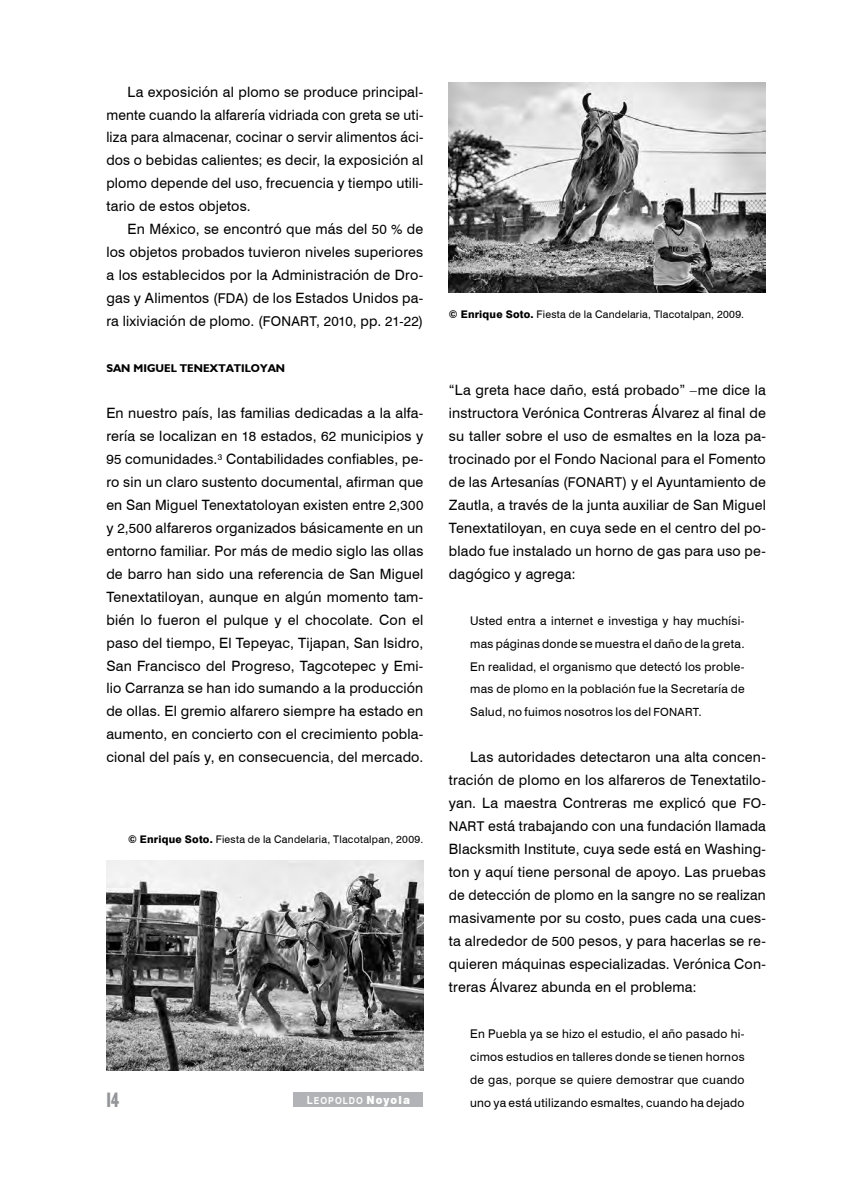
<style>
.page{position:relative;width:851px;height:1191px;background:#fff}
.page>*{position:absolute;margin:0;border:0;box-sizing:border-box;transform-origin:0 0}
.t1{font:700 condensed 21px "Humanist 521 BT Xtra";color:#939598;scale:.75 1}
.t2{font:14.25px/23px "Swiss 721 BT";letter-spacing:.015em;color:#000;text-align:justify}
.t3{font:12px/23px "Swiss 721 BT";letter-spacing:.02em;color:#000;text-align:justify}
.t4{font:700 11.25px "Humanist 521 BT";letter-spacing:.005em;color:#000}
.t5{font:10.5px "Swiss 721 BT";letter-spacing:.025em;color:#000}
.t6{font:9.6px "Swiss 721 BT Bold SC850";letter-spacing:.12em;color:#fff;scale:.9 1}
.s1{font-size:13.5px}
.s2{font-weight:800}
.s3{font-size:11.25px}
.s4{font-family:"Swiss 721 BT";font-weight:900;font-size:11.25px}
</style>
<div class="page">
<div style="left:293px;top:1092px;width:130px;height:14px;background:#b1b3b6"></div>
<img style="left:106px;top:860px;width:317px;height:210px">
<img style="left:449px;top:82px;width:316px;height:211px">
<p class="t2" style="left:128px;top:79px;width:297px">La exposición al plomo se produce principal-</p>
<p class="t2" style="left:106px;top:102px;width:318px">mente cuando la alfarería vidriada con greta se uti-</p>
<p class="t2" style="left:106px;top:125px;width:318px">liza para almacenar, cocinar o servir alimentos áci-</p>
<p class="t2" style="left:106px;top:148px;width:318px">dos o bebidas calientes; es decir, la exposición al</p>
<p class="t2" style="left:106px;top:171px;width:318px">plomo depende del uso, frecuencia y tiempo utili-</p>
<p class="t2" style="left:106px;top:194px;width:146px">tario de estos objetos.</p>
<p class="t2" style="left:128px;top:217px;width:297px">En México, se encontró que más del <span class="s1">50 %</span> de</p>
<p class="t2" style="left:106px;top:240px;width:318px">los objetos probados tuvieron niveles superiores</p>
<p class="t2" style="left:106px;top:263px;width:318px">a los establecidos por la Administración de Dro-</p>
<p class="t2" style="left:106px;top:286px;width:318px">gas y Alimentos (<span class="s1">FDA</span>) de los Estados Unidos pa-</p>
<p class="t2" style="left:106px;top:309px;width:318px">ra lixiviación de plomo. (<span class="s1">FONART</span>, <span class="s1">2010</span>, pp. <span class="s1">21-22</span>)</p>
<p class="t4" style="left:106px;top:361px;width:180px">SAN MI GUEL TENEXTATILOYAN</p>
<p class="t2" style="left:106px;top:401px;width:318px">En nuestro país, las familias dedicadas a la alfa&shy;rería se localizan en <span class="s1">18</span> estados, <span class="s1">62</span> municipios y <span class="s1">95</span> comunidades.<sup>3</sup> Contabilidades confiables, pe&shy;ro sin un claro sustento documental, afirman que en San Miguel Tenextatoloyan existen entre <span class="s1">2,300 </span>y <span class="s1">2</span>,<span class="s1">500</span> alfareros organizados básicamente en un entorno familiar. Por más de medio siglo las ollas de barro han sido una referencia de San Miguel Tenextatiloyan, aunque en algún momento tam&shy;bién lo fueron el pulque y el chocolate. Con el paso del tiempo, El Tepeyac, Tijapan, San Isidro, San Francisco del Progreso, Tagcotepec y Emi&shy;lio Carranza se han ido sumando a la producción de ollas. El gremio alfarero siempre ha estado en aumento, en concierto con el crecimiento pobla&shy;cional del país y, en consecuencia, del mercado.</p>
<p class="t5" style="left:128px;top:831px;width:297px"><span class="s2">© Enrique Soto.</span> Fiesta de la Candelaria, Tlacotalpan, 2009.</p>
<p class="t1" style="left:106px;top:1086px;width:18px">14</p>
<p class="t6" style="left:307px;top:1093px;width:116px"><span class="s3">L</span>EOPOLDO <span class="s4">Noyola</span></p>
<p class="t5" style="left:449px;top:307px;width:297px"><span class="s2">© Enrique Soto.</span> Fiesta de la Candelaria, Tlacotalpan, 2009.</p>
<p class="t2" style="left:449px;top:378px;width:318px">“La greta hace daño, está probado” –me dice la instructora Verónica Contreras Álvarez al final de su taller sobre el uso de esmaltes en la loza pa&shy;trocinado por el Fondo Nacional para el Fomento de las Artesanías (<span class="s1">FONART</span>) y el Ayuntamiento de Zautla, a través de la junta auxiliar de San Miguel Tenextatiloyan, en cuya sede en el centro del po&shy;blado fue instalado un horno de gas para uso pe&shy;dagógico y agrega:</p>
<p class="t3" style="left:470px;top:608px;width:276px">Usted entra a internet e investiga y hay muchísi&shy;mas páginas donde se muestra el daño de la greta.<br>En realidad, el organismo que detectó los proble&shy;mas de plomo en la población fue la Secretaría de Salud, no fuimos nosotros los del <span class="s3">FONART</span>.</p>
<p class="t2" style="left:449px;top:745px;width:318px;text-indent:21px">Las autoridades detectaron una alta concen&shy;tración de plomo en los alfareros de Tenextatilo&shy;yan. La maestra Contreras me explicó que <span class="s1">FO-NART</span> está trabajando con una fundación llamada Blacksmith Institute, cuya sede está en Washing&shy;ton y aquí tiene personal de apoyo. Las pruebas de detección de plomo en la sangre no se realizan masivamente por su costo, pues cada una cues&shy;ta alrededor de <span class="s1">500</span> pesos, y para hacerlas se re&shy;quieren máquinas especializadas. Verónica Con&shy;treras Álvarez abunda en el problema:</p>
<p class="t3" style="left:470px;top:1021px;width:276px">En Puebla ya se hizo el estudio, el año pasado hi&shy;cimos estudios en talleres donde se tienen hornos de gas, porque se quiere demostrar que cuando uno ya está utilizando esmaltes, cuando ha dejado</p>
</div>
